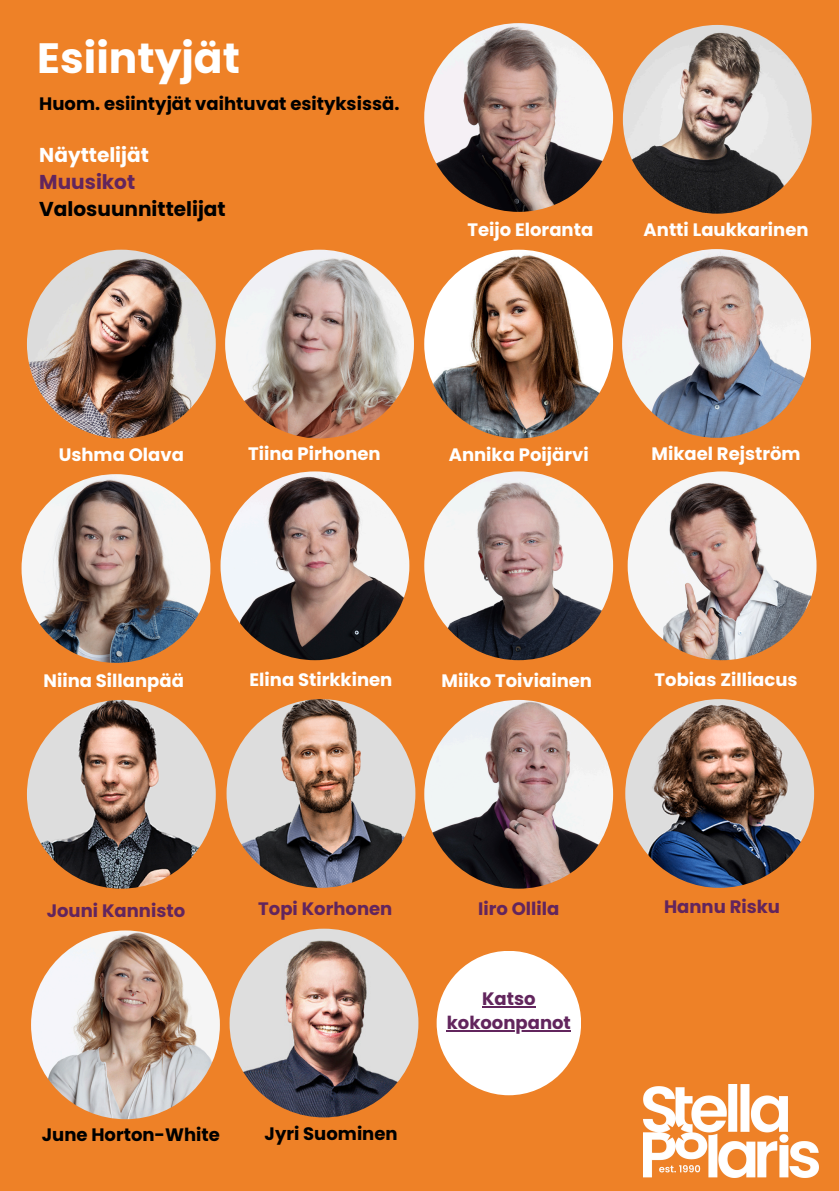
<style>
.page{position:relative;width:839px;height:1191px;background:#fff}
.page>*{position:absolute;margin:0;border:0;box-sizing:border-box;transform-origin:0 0}
.t1{font:700 42.4px "Poppins";color:#fff}
.t2{font:700 20px/27px "Poppins";color:#000}
.t3{font:700 18px "Poppins";color:#fff}
.t4{font:700 18px "Poppins";color:#000}
.t5{font:700 18px "Poppins";color:#62255d}
.s1{color:#fff}
.s2{color:#62255d}
</style>
<div class="page">
<div style="left:0;top:0;width:838px;height:1191px;background:#ee8127"></div>
<img style="left:226px;top:699px;width:189px;height:189px;border-radius:50%">
<img style="left:27px;top:700px;width:189px;height:189px;border-radius:50%">
<img style="left:625px;top:699px;width:189px;height:189px;border-radius:50%">
<img style="left:31px;top:930px;width:189px;height:189px;border-radius:50%">
<img style="left:424px;top:700px;width:189px;height:189px;border-radius:50%">
<img style="left:229px;top:929px;width:189px;height:188px;border-radius:50%">
<img style="left:622px;top:249px;width:188px;height:189px;border-radius:50%">
<img style="left:22px;top:474px;width:188px;height:189px;border-radius:50%">
<img style="left:424px;top:471px;width:189px;height:189px;border-radius:50%">
<img style="left:424px;top:23px;width:189px;height:189px;border-radius:50%">
<img style="left:623px;top:25px;width:188px;height:189px;border-radius:50%">
<img style="left:627px;top:471px;width:189px;height:189px;border-radius:50%">
<img style="left:220px;top:471px;width:189px;height:189px;border-radius:50%">
<img style="left:225px;top:250px;width:189px;height:188px;border-radius:50%">
<img style="left:27px;top:250px;width:189px;height:188px;border-radius:50%">
<img style="left:424px;top:250px;width:189px;height:188px;border-radius:50%">
<div style="left:436px;top:951px;width:145px;height:144px;background:#fff;border-radius:50%"></div>
<hr style="left:482px;top:1006px;width:53px;height:2px;background:#62255d">
<hr style="left:446px;top:1030px;width:125px;height:2px;background:#62255d">
<img style="left:643px;top:1084px;width:175px;height:93px">
<p class="t1" style="left:37px;top:28px;width:204px">Esiintyjät</p>
<p class="t4" style="left:39px;top:91px;width:361px">Huom. esiintyjät vaihtuvat esityksissä.</p>
<p class="t2" style="left:39px;top:141px;width:188px"><span class="s1">Näyttelijät<br></span><span class="s2">Muusikot<br></span>Valosuunnittelijat</p>
<p class="t3" style="left:467px;top:217px;width:127px">Teijo Eloranta</p>
<p class="t3" style="left:643px;top:217px;width:166px">Antti Laukkarinen</p>
<p class="t3" style="left:59px;top:442px;width:127px">Ushma Olava</p>
<p class="t3" style="left:248px;top:441px;width:134px">Tiina Pirhonen</p>
<p class="t3" style="left:651px;top:441px;width:151px">Mikael Rejström</p>
<p class="t3" style="left:448px;top:442px;width:141px">Annika Poijärvi</p>
<p class="t3" style="left:44px;top:668px;width:142px">Niina Sillanpää</p>
<p class="t3" style="left:249px;top:667px;width:144px">Elina Stirkkinen</p>
<p class="t3" style="left:441px;top:668px;width:152px">Miiko Toiviainen</p>
<p class="t3" style="left:654px;top:667px;width:144px">Tobias Zilliacus</p>
<p class="t5" style="left:47px;top:898px;width:140px">Jouni Kannisto</p>
<p class="t5" style="left:258px;top:897px;width:136px">Topi Korhonen</p>
<p class="t5" style="left:478px;top:897px;width:83px">Iiro Ollila</p>
<p class="t5" style="left:664px;top:894px;width:117px">Hannu Risku</p>
<p class="t4" style="left:42px;top:1123px;width:180px">June Horton-White</p>
<p class="t4" style="left:264px;top:1121px;width:135px">Jyri Suominen</p>
<p class="t5" style="left:482px;top:986px;width:55px">Katso</p>
<p class="t5" style="left:446px;top:1010px;width:126px">kokoonpanot</p>
</div>
